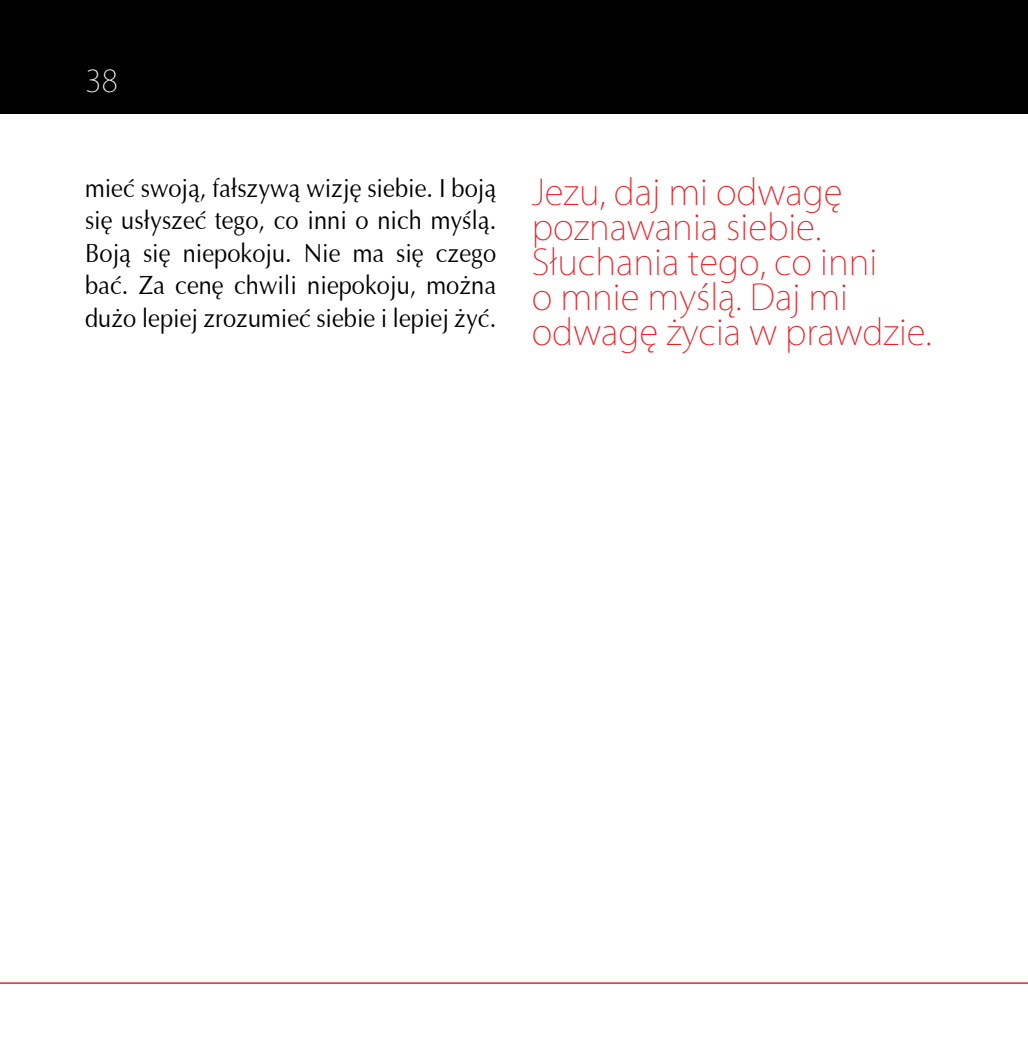
<style>
.page{position:relative;width:1028px;height:1049px;background:#fff}
.page>*{position:absolute;margin:0;border:0;box-sizing:border-box;transform-origin:0 0}
.t1{font:200 35px/35px "Koz Go Pr 6 N";color:#ed1d24}
.t2{font:200 30px "Koz Go Pr 6 N";color:#fff}
.t3{font:26.25px/32.5px "Ottawa";color:#000;text-align:justify;scale:.9 1}
</style>
<div class="page">
<div style="left:0;top:0;width:1028px;height:113px;background:#000"></div>
<hr style="left:0;top:983px;width:1028px;height:1px;background:#ed1d24">
<p class="t2" style="left:86px;top:64px;width:34px">38</p>
<p class="t3" style="left:85px;top:171px;width:458px">mieć swoją, fałszywą wizję siebie. I boją się usłyszeć tego, co inni o nich myślą.<br>Boją się niepokoju. Nie ma się czego bać. Za cenę chwili niepokoju, można dużo lepiej zrozumieć siebie i lepiej żyć.</p>
<h1 class="t1" style="left:531px;top:175px;width:401px">Jezu, daj mi odwagę poznawania siebie.<br>Słuchania tego, co inni<br>o mnie myślą. Daj mi odwagę życia w prawdzie.</h1>
</div>
